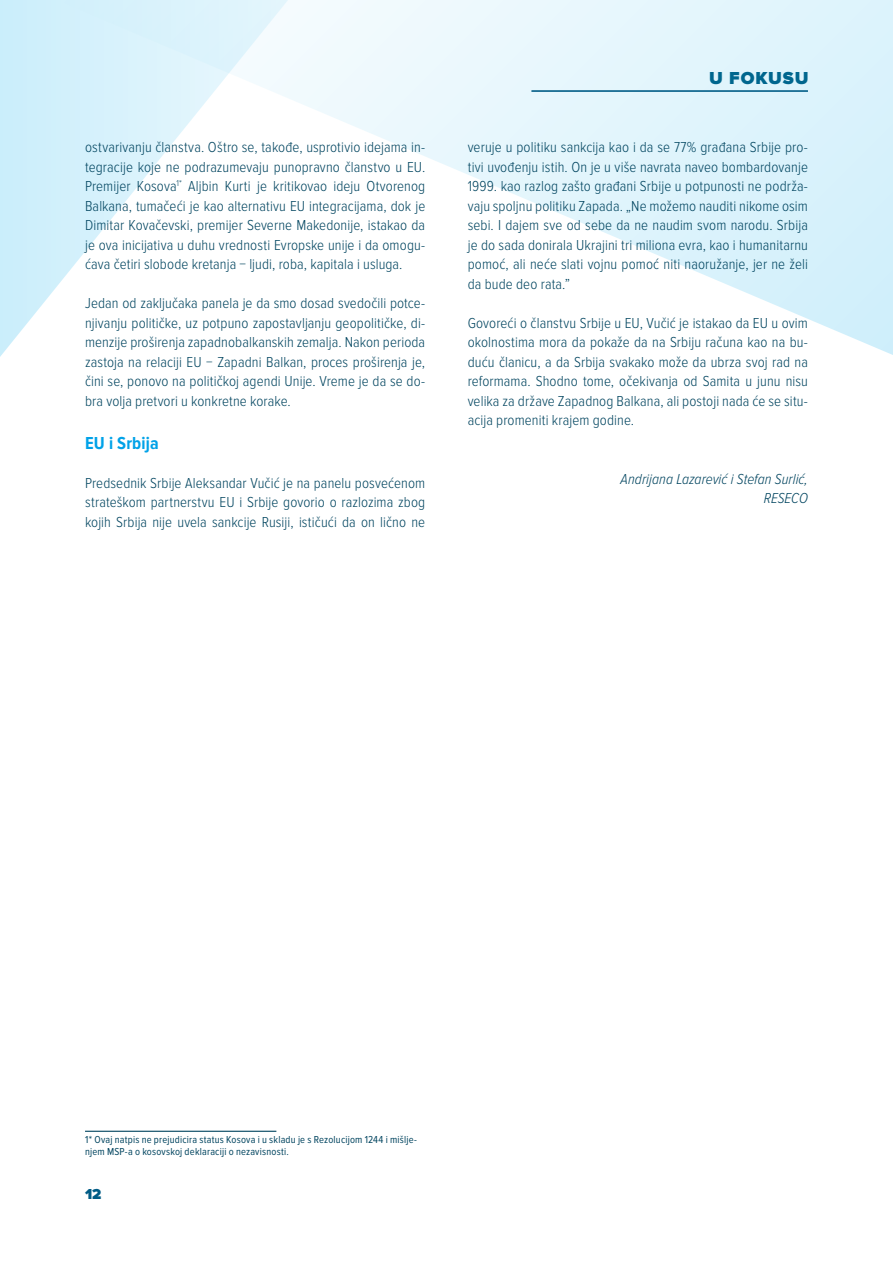
<style>
.page{position:relative;width:893px;height:1263px;background:#fff}
.page>*{position:absolute;margin:0;border:0;box-sizing:border-box;transform-origin:0 0}
.t1{font:700 18px "Proxima Nova Cond";letter-spacing:.01em;color:#01a2e8}
.t2{font:900 18px "Proxima Nova";letter-spacing:.045em;color:#00668e}
.t3{font:300 15px/19.5px "Proxima Nova Cond";letter-spacing:.005em;color:#00445f;text-align:justify}
.t4{font:italic 300 15px/19.5px "Proxima Nova Cond";letter-spacing:.005em;color:#00445f;text-align:right}
.t5{font:900 15px "Proxima Nova";color:#005c86}
.t6{font:10.5px/12px "Proxima Nova Cond";letter-spacing:.02em;color:#00445f}
</style>
<div class="page">
<svg style="left:288px;top:0;width:605px;height:355px"></svg>
<svg style="left:0;top:0;width:288px;height:357px"></svg>
<hr style="left:531px;top:90px;width:277px;height:2px;background:#005c86">
<hr style="left:85px;top:1131px;width:191px;height:1px;background:#00445f">
<p class="t3" style="left:85px;top:138px;width:342px">ostvarivanju članstva. Oštro se, takođe, usprotivio idejama in&shy;tegracije koje ne podrazumevaju punopravno članstvo u EU.<br>Premijer Kosova<sup>1*</sup> Aljbin Kurti je kritikovao ideju Otvorenog Balkana, tumačeći je kao alternativu EU integracijama, dok je Dimitar Kovačevski, premijer Severne Makedonije, istakao da je ova inicijativa u duhu vrednosti Evropske unije i da omogu&shy;ćava četiri slobode kretanja − ljudi, roba, kapitala i usluga.</p>
<p class="t3" style="left:85px;top:294px;width:342px">Jedan od zaključaka panela je da smo dosad svedočili potce&shy;njivanju političke, uz potpuno zapostavljanju geopolitičke, di&shy;menzije proširenja zapadnobalkanskih zemalja. Nakon perioda zastoja na relaciji EU − Zapadni Balkan, proces proširenja je, čini se, ponovo na političkoj agendi Unije. Vreme je da se do&shy;bra volja pretvori u konkretne korake.</p>
<p class="t1" style="left:85px;top:433px;width:75px">EU i Srbija</p>
<p class="t3" style="left:85px;top:473px;width:342px">Predsednik Srbije Aleksandar Vučić je na panelu posvećenom strateškom partnerstvu EU i Srbije govorio o razlozima zbog kojih Srbija nije uvela sankcije Rusiji, ističući da on lično ne</p>
<p class="t2" style="left:709px;top:68px;width:101px">U FOKUSU</p>
<p class="t3" style="left:468px;top:138px;width:342px">veruje u politiku sankcija kao i da se 77% građana Srbije pro&shy;tivi uvođenju istih. On je u više navrata naveo bombardovanje 1999. kao razlog zašto građani Srbije u potpunosti ne podrža&shy;vaju spoljnu politiku Zapada. „Ne možemo nauditi nikome osim sebi. I dajem sve od sebe da ne naudim svom narodu. Srbija je do sada donirala Ukrajini tri miliona evra, kao i humanitarnu pomoć, ali neće slati vojnu pomoć niti naoružanje, jer ne želi da bude deo rata.”</p>
<p class="t3" style="left:468px;top:313px;width:342px">Govoreći o članstvu Srbije u EU, Vučić je istakao da EU u ovim okolnostima mora da pokaže da na Srbiju računa kao na bu&shy;duću članicu, a da Srbija svakako može da ubrza svoj rad na reformama. Shodno tome, očekivanja od Samita u junu nisu velika za države Zapadnog Balkana, ali postoji nada će se situ&shy;acija promeniti krajem godine.</p>
<p class="t4" style="left:620px;top:469px;width:189px">Andrijana Lazarević i Stefan Surlić,<br>RESECO</p>
<p class="t6" style="left:85px;top:1134px;width:333px">1* Ovaj natpis ne prejudicira status Kosova i u skladu je s Rezolucijom 1244 i mišlje&shy;njem MSP-a o kosovskoj deklaraciji o nezavisnosti.</p>
<p class="t5" style="left:85px;top:1186px;width:18px">12</p>
</div>
